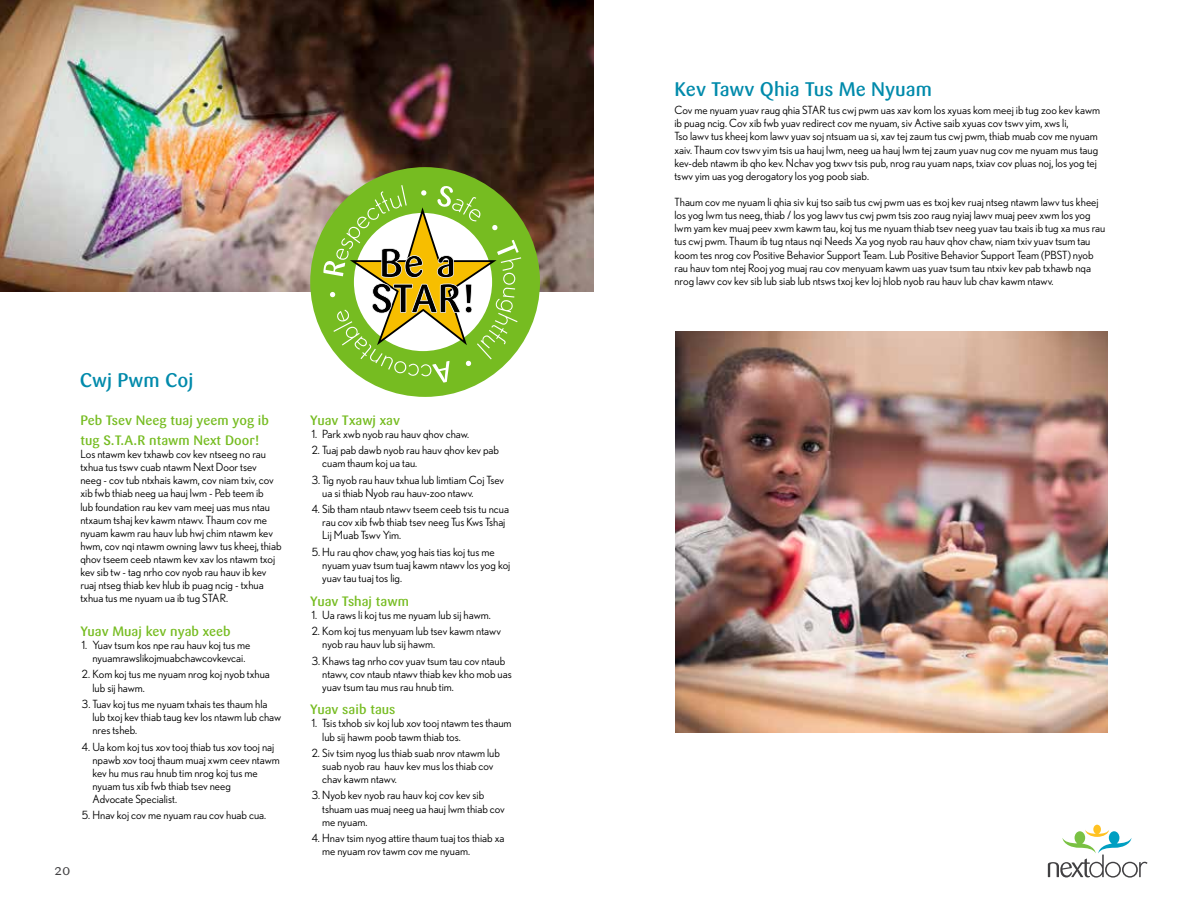
<style>
.page{position:relative;width:1188px;height:918px;background:#fff}
.page>*{position:absolute;margin:0;border:0;box-sizing:border-box;transform-origin:0 0}
.t1{font:500 19.5px "Sari OT";color:#008aab}
.t2{font:15px "Sari OT";color:#414042}
.t3{font:500 13.5px/20.2px "Sari OT";color:#76bc21}
.t4{font:11.25px/13.2px "Nobel";color:#000}
</style>
<div class="page">
<svg style="left:1048px;top:825px;width:100px;height:53px"></svg>
<img style="left:0;top:0;width:594px;height:292px">
<img style="left:675px;top:332px;width:433px;height:401px">
<svg style="left:310px;top:167px;width:230px;height:230px"></svg>
<svg style="left:323px;top:185px;width:198px;height:198px"></svg>
<h1 class="t1" style="left:80px;top:368px;width:115px">Cwj Pwm Coj</h1>
<p class="t3" style="left:80px;top:410px;width:190px">Peb Tsev Neeg tuaj yeem yog ib tug S.T.A.R ntawm Next Door!</p>
<p class="t4" style="left:80px;top:447px;width:203px">Los ntawm kev txhawb cov kev ntseeg no rau txhua tus tswv cuab ntawm Next Door tsev<br>neeg - cov tub ntxhais kawm, cov niam txiv, cov xib fwb thiab neeg ua hauj lwm - Peb teem ib<br>lub foundation rau kev vam meej uas mus ntau ntxaum tshaj kev kawm ntawv. Thaum cov me nyuam kawm rau hauv lub hwj chim ntawm kev hwm, cov nqi ntawm owning lawv tus kheej, thiab qhov tseem ceeb ntawm kev xav los ntawm txoj kev sib tw - tag nrho cov nyob rau hauv ib kev ruaj ntseg thiab kev hlub ib puag ncig - txhua txhua tus me nyuam ua ib tug STAR.</p>
<p class="t3" style="left:80px;top:621px;width:152px">Yuav Muaj kev nyab xeeb</p>
<p class="t4" style="left:82px;top:638px;width:170px;text-align:center">1. Yuav tsum kos npe rau hauv koj tus me nyuamrawslikojmuabchawcovkevcai.</p>
<p class="t4" style="left:92px;top:668px;width:179px;text-indent:-10px">2. Kom koj tus me nyuam nrog koj nyob txhua lub sij hawm.</p>
<p class="t4" style="left:92px;top:697px;width:190px;text-indent:-10px">3. Tuav koj tus me nyuam txhais tes thaum hla lub txoj kev thiab taug kev los ntawm lub chaw nres tsheb.</p>
<p class="t4" style="left:92px;top:740px;width:189px;text-indent:-10px">4. Ua kom koj tus xov tooj thiab tus xov tooj naj npawb xov tooj thaum muaj xwm ceev ntawm kev hu mus rau hnub tim nrog koj tus me nyuam tus xib fwb thiab tsev neeg<br>Advocate Specialist.</p>
<p class="t4" style="left:82px;top:809px;width:186px">5. Hnav koj cov me nyuam rau cov huab cua.</p>
<h2 class="t2" style="left:55px;top:860px;width:17px">20</h2>
<p class="t3" style="left:310px;top:410px;width:91px">Yuav Txawj xav</p>
<p class="t4" style="left:312px;top:427px;width:159px">1. Park xwb nyob rau hauv qhov chaw.</p>
<p class="t4" style="left:322px;top:443px;width:178px;text-indent:-10px">2. Tuaj pab dawb nyob rau hauv qhov kev pab cuam thaum koj ua tau.</p>
<p class="t4" style="left:322px;top:473px;width:184px;text-indent:-10px">3. Tig nyob rau hauv txhua lub limtiam Coj Tsev ua si thiab Nyob rau hauv-zoo ntawv.</p>
<p class="t4" style="left:322px;top:502px;width:188px;text-indent:-10px">4. Sib tham ntaub ntawv tseem ceeb tsis tu ncua rau cov xib fwb thiab tsev neeg Tus Kws Tshaj<br>Lij Muab Tswv Yim.</p>
<p class="t4" style="left:322px;top:545px;width:190px;text-indent:-10px">5. Hu rau qhov chaw, yog hais tias koj tus me nyuam yuav tsum tuaj kawm ntawv los yog koj yuav tau tuaj tos lig.</p>
<p class="t3" style="left:310px;top:591px;width:100px">Yuav Tshaj tawm</p>
<p class="t4" style="left:312px;top:608px;width:181px">1. Ua raws li koj tus me nyuam lub sij hawm.</p>
<p class="t4" style="left:322px;top:624px;width:180px;text-indent:-10px">2. Kom koj tus menyuam lub tsev kawm ntawv nyob rau hauv lub sij hawm.</p>
<p class="t4" style="left:322px;top:654px;width:191px;text-indent:-10px">3. Khaws tag nrho cov yuav tsum tau cov ntaub ntawv, cov ntaub ntawv thiab kev kho mob uas yuav tsum tau mus rau hnub tim.</p>
<p class="t3" style="left:310px;top:699px;width:87px">Yuav saib taus</p>
<p class="t4" style="left:322px;top:717px;width:191px;text-indent:-10px">1. Tsis txhob siv koj lub xov tooj ntawm tes thaum lub sij hawm poob tawm thiab tos.</p>
<p class="t4" style="left:322px;top:746px;width:179px;text-indent:-10px">2. Siv tsim nyog lus thiab suab nrov ntawm lub suab nyob rau hauv kev mus los thiab cov chav kawm ntawv.</p>
<p class="t4" style="left:322px;top:789px;width:184px;text-indent:-10px">3. Nyob kev nyob rau hauv koj cov kev sib tshuam uas muaj neeg ua hauj lwm thiab cov me nyuam.</p>
<p class="t4" style="left:322px;top:831px;width:184px;text-indent:-10px">4. Hnav tsim nyog attire thaum tuaj tos thiab xa me nyuam rov tawm cov me nyuam.</p>
<h1 class="t1" style="left:674px;top:76px;width:259px">Kev Tawv Qhia Tus Me Nyuam</h1>
<p class="t4" style="left:674px;top:103px;width:427px">Cov me nyuam yuav raug qhia STAR tus cwj pwm uas xav kom los xyuas kom meej ib tug zoo kev kawm ib puag ncig. Cov xib fwb yuav redirect cov me nyuam, siv Active saib xyuas cov tswv yim, xws li,<br>Tso lawv tus kheej kom lawv yuav soj ntsuam ua si, xav tej zaum tus cwj pwm, thiab muab cov me nyuam xaiv. Thaum cov tswv yim tsis ua hauj lwm, neeg ua hauj lwm tej zaum yuav nug cov me nyuam mus taug kev-deb ntawm ib qho kev. Nchav yog txwv tsis pub, nrog rau yuam naps, txiav cov pluas noj, los yog tej tswv yim uas yog derogatory los yog poob siab.</p>
<p class="t4" style="left:674px;top:195px;width:433px">Thaum cov me nyuam li qhia siv kuj tso saib tus cwj pwm uas es txoj kev ruaj ntseg ntawm lawv tus kheej los yog lwm tus neeg, thiab / los yog lawv tus cwj pwm tsis zoo raug nyiaj lawv muaj peev xwm los yog lwm yam kev muaj peev xwm kawm tau, koj tus me nyuam thiab tsev neeg yuav tau txais ib tug xa mus rau tus cwj pwm. Thaum ib tug ntaus nqi Needs Xa yog nyob rau hauv qhov chaw, niam txiv yuav tsum tau koom tes nrog cov Positive Behavior Support Team. Lub Positive Behavior Support Team (PBST) nyob rau hauv tom ntej Rooj yog muaj rau cov menyuam kawm uas yuav tsum tau ntxiv kev pab txhawb nqa nrog lawv cov kev sib lub siab lub ntsws txoj kev loj hlob nyob rau hauv lub chav kawm ntawv.</p>
</div>
